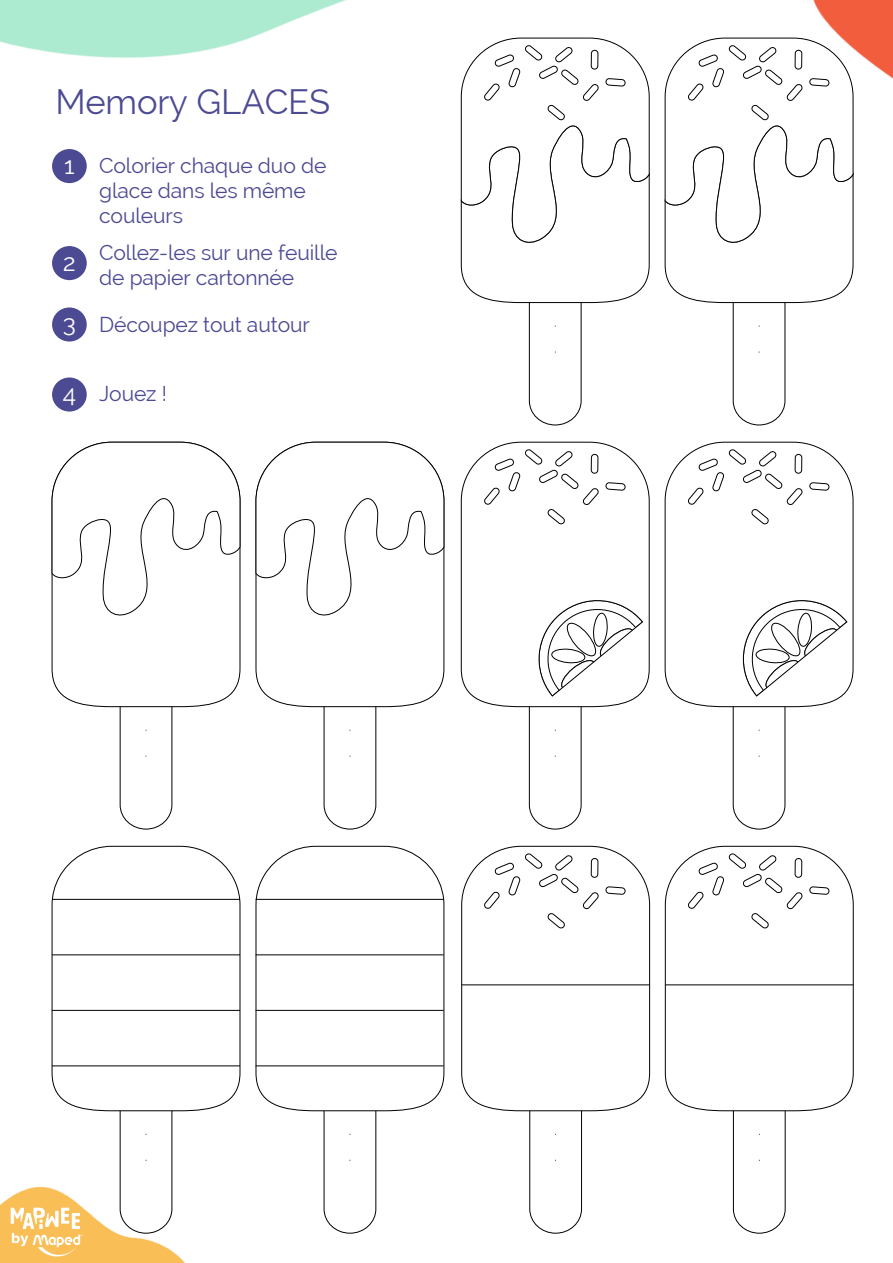
<style>
.page{position:relative;width:893px;height:1263px;background:#fff}
.page>*{position:absolute;margin:0;border:0;box-sizing:border-box;transform-origin:0 0}
.t1{font:34.5px "Raleway";letter-spacing:-.005em;color:#4c4a93}
.t2{font:24px "Raleway";color:#fff}
.t3{font:21.15px/25.3px "Raleway";letter-spacing:-.005em;color:#4c4a93}
.s1{font-size:24px;color:#fff}
</style>
<div class="page">
<img style="left:813px;top:0;width:80px;height:79px">
<div style="left:529px;top:196px;width:52px;height:229px;border:1px solid #000;border-radius:25px"></div>
<svg style="left:460px;top:37px;width:190px;height:266px"></svg>
<div style="left:733px;top:196px;width:52px;height:229px;border:1px solid #000;border-radius:25px"></div>
<svg style="left:664px;top:37px;width:190px;height:266px"></svg>
<div style="left:120px;top:600px;width:52px;height:229px;border:1px solid #000;border-radius:25px"></div>
<div style="left:324px;top:600px;width:52px;height:229px;border:1px solid #000;border-radius:25px"></div>
<div style="left:529px;top:600px;width:52px;height:229px;border:1px solid #000;border-radius:25px"></div>
<svg style="left:460px;top:441px;width:190px;height:266px"></svg>
<svg style="left:606px;top:483px;width:20px;height:7px"></svg>
<svg style="left:483px;top:448px;width:116px;height:77px"></svg>
<div style="left:733px;top:600px;width:52px;height:229px;border:1px solid #000;border-radius:25px"></div>
<svg style="left:664px;top:441px;width:190px;height:266px"></svg>
<svg style="left:810px;top:483px;width:20px;height:7px"></svg>
<svg style="left:687px;top:448px;width:116px;height:77px"></svg>
<svg style="left:51px;top:620px;width:190px;height:87px"></svg>
<svg style="left:255px;top:620px;width:190px;height:87px"></svg>
<svg style="left:51px;top:441px;width:190px;height:179px"></svg>
<svg style="left:255px;top:441px;width:190px;height:179px"></svg>
<div style="left:120px;top:1004px;width:52px;height:229px;border:1px solid #000;border-radius:25px"></div>
<div style="left:324px;top:1004px;width:52px;height:229px;border:1px solid #000;border-radius:25px"></div>
<div style="left:529px;top:1004px;width:53px;height:229px;border:1px solid #000;border-radius:25px"></div>
<svg style="left:461px;top:845px;width:189px;height:266px"></svg>
<svg style="left:606px;top:887px;width:20px;height:7px"></svg>
<svg style="left:483px;top:853px;width:116px;height:76px"></svg>
<div style="left:733px;top:1004px;width:52px;height:229px;border:1px solid #000;border-radius:25px"></div>
<svg style="left:665px;top:845px;width:189px;height:266px"></svg>
<svg style="left:810px;top:887px;width:20px;height:7px"></svg>
<svg style="left:687px;top:853px;width:116px;height:76px"></svg>
<svg style="left:51px;top:845px;width:190px;height:266px"></svg>
<svg style="left:255px;top:846px;width:190px;height:265px"></svg>
<hr style="left:52px;top:899px;width:188px;height:1px;background:#000">
<hr style="left:52px;top:954px;width:188px;height:1px;background:#000">
<hr style="left:52px;top:1010px;width:188px;height:1px;background:#000">
<hr style="left:52px;top:1065px;width:188px;height:1px;background:#000">
<hr style="left:256px;top:899px;width:188px;height:1px;background:#000">
<hr style="left:256px;top:954px;width:188px;height:1px;background:#000">
<hr style="left:256px;top:1010px;width:188px;height:1px;background:#000">
<hr style="left:462px;top:984px;width:188px;height:1px;background:#000">
<hr style="left:665px;top:984px;width:188px;height:1px;background:#000">
<hr style="left:256px;top:1065px;width:188px;height:1px;background:#000">
<svg style="left:736px;top:593px;width:112px;height:104px"></svg>
<svg style="left:532px;top:593px;width:112px;height:104px"></svg>
<img style="left:0;top:1182px;width:185px;height:81px">
<img style="left:0;top:0;width:346px;height:58px">
<img style="left:11px;top:1208px;width:71px;height:48px">
<div style="left:52px;top:149px;width:35px;height:34px;background:#4c4a93;border-radius:50%"></div>
<div style="left:52px;top:246px;width:35px;height:34px;background:#4c4a93;border-radius:50%"></div>
<div style="left:52px;top:307px;width:35px;height:35px;background:#4c4a93;border-radius:50%"></div>
<div style="left:52px;top:377px;width:35px;height:35px;background:#4c4a93;border-radius:50%"></div>
<h1 class="t1" style="left:55px;top:82px;width:276px">Memory GLACES</h1>
<p class="t2" style="left:64px;top:151px;width:12px">1</p>
<p class="t3" style="left:99px;top:153px;width:229px">Colorier chaque duo de glace dans les même couleurs</p>
<p class="t3" style="left:99px;top:240px;width:240px">Collez-les sur une feuille de papier cartonnée</p>
<p class="t3" style="left:99px;top:312px;width:212px">Découpez tout autour</p>
<p class="t2" style="left:63px;top:248px;width:15px">2</p>
<p class="t2" style="left:63px;top:310px;width:15px">3</p>
<p class="t3" style="left:63px;top:381px;width:105px"><span class="s1">4</span> Jouez !</p>
</div>
